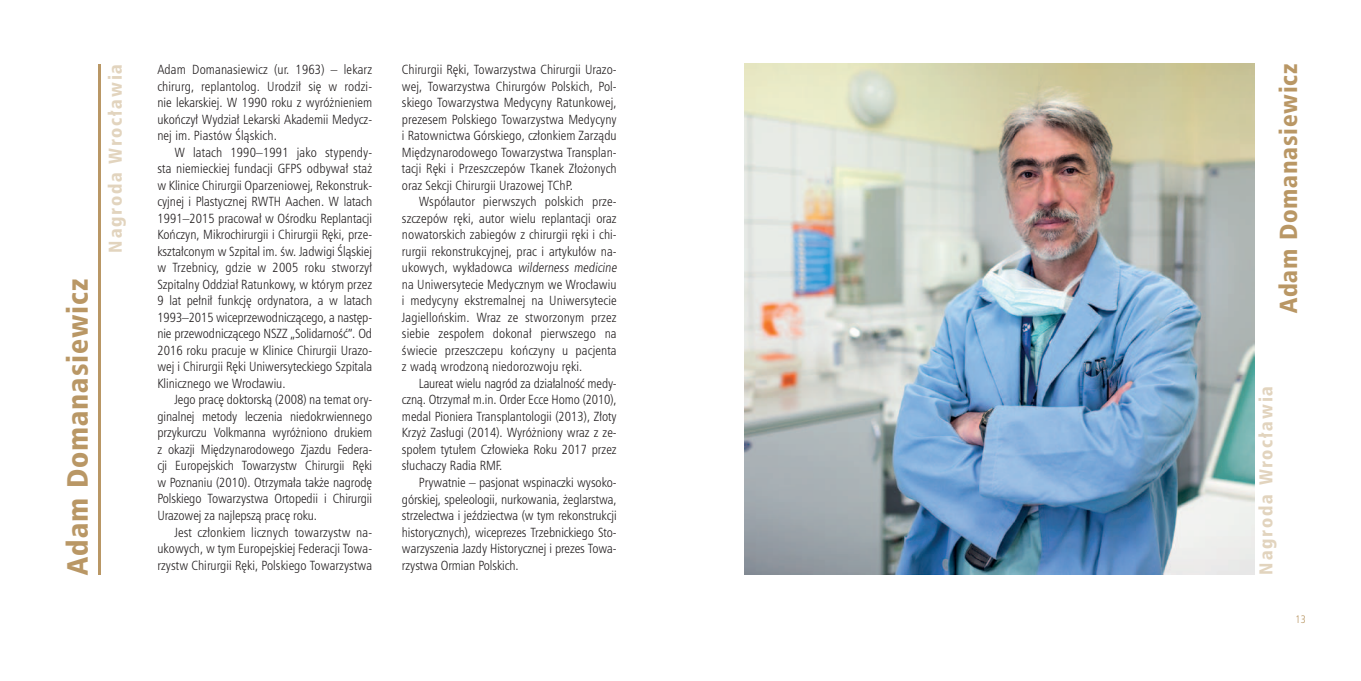
<style>
.page{position:relative;width:1361px;height:681px;background:#fff}
.page>*{position:absolute;margin:0;border:0;box-sizing:border-box;transform-origin:0 0}
.t1{font:28.5px "Humnst 777 Blk Cn PL";letter-spacing:.03em;color:#b99765}
.t2{font:24px "Humnst 777 Blk Cn PL";letter-spacing:.03em;color:#b99765}
.t3{font:18px "Humnst 777 Blk Cn PL";letter-spacing:.1em;color:#e2d4be}
.t4{font:12.75px/16.5px "Humnst 777 Lt Cn PL";letter-spacing:.005em;color:#231f20;text-align:justify}
.t5{font:10.5px "Humnst 777 Lt Cn PL";color:#b99765}
</style>
<div class="page">
<hr style="left:98px;top:64px;width:2px;height:511px;background:#b99765">
<img style="left:744px;top:64px;width:510px;height:510px">
<h1 class="t1" style="left:59px;top:574px;width:297px;rotate:-90deg">Adam Domanasiewicz</h1>
<h3 class="t3" style="left:104px;top:252px;width:190px;rotate:-90deg">Nagroda Wrocławia</h3>
<p class="t4" style="left:157px;top:61px;width:216px">Adam Domanasiewicz (ur. 1963) – lekarz chirurg, replantolog. Urodził się w rodzi&shy;nie lekarskiej. W 1990 roku z wyróżnieniem ukończył Wydział Lekarski Akademii Medycz&shy;nej im. Piastów Śląskich.</p>
<p class="t4" style="left:157px;top:143px;width:216px;text-indent:17px">W latach 1990–1991 jako stypendy&shy;sta niemieckiej fundacji GFPS odbywał staż w Klinice Chirurgii Oparzeniowej, Rekonstruk&shy;cyjnej i Plastycznej RWTH Aachen. W latach 1991–2015 pracował w Ośrodku Replantacji Kończyn, Mikrochirurgii i Chirurgii Ręki, prze&shy;kształconym w Szpital im. św. Jadwigi Śląskiej w Trzebnicy, gdzie w 2005 roku stworzył Szpitalny Oddział Ratunkowy, w którym przez 9 lat pełnił funkcję ordynatora, a w latach 1993–2015 wiceprzewodniczącego, a następ&shy;nie przewodniczącego NSZZ „Solidarność”. Od 2016 roku pracuje w Klinice Chirurgii Urazo&shy;wej i Chirurgii Ręki Uniwersyteckiego Szpitala Klinicznego we Wrocławiu.</p>
<p class="t4" style="left:157px;top:391px;width:216px;text-indent:17px">Jego pracę doktorską (2008) na temat ory&shy;ginalnej metody leczenia niedokrwiennego przykurczu Volkmanna wyróżniono drukiem z okazji Międzynarodowego Zjazdu Federa&shy;cji Europejskich Towarzystw Chirurgii Ręki w Poznaniu (2010). Otrzymała także nagrodę Polskiego Towarzystwa Ortopedii i Chirurgii Urazowej za najlepszą pracę roku.</p>
<p class="t4" style="left:157px;top:523px;width:216px;text-indent:17px">Jest członkiem licznych towarzystw na&shy;ukowych, w tym Europejskiej Federacji Towa&shy;rzystw Chirurgii Ręki, Polskiego Towarzystwa</p>
<p class="t4" style="left:402px;top:61px;width:216px">Chirurgii Ręki, Towarzystwa Chirurgii Urazo&shy;wej, Towarzystwa Chirurgów Polskich, Pol&shy;skiego Towarzystwa Medycyny Ratunkowej, prezesem Polskiego Towarzystwa Medycyny i Ratownictwa Górskiego, członkiem Zarządu Międzynarodowego Towarzystwa Transplan&shy;tacji Ręki i Przeszczepów Tkanek Złożonych oraz Sekcji Chirurgii Urazowej TChP.</p>
<p class="t4" style="left:402px;top:193px;width:218px;text-align:left;text-indent:17px">Współautor pierwszych polskich prze&shy;szczepów ręki, autor wielu replantacji oraz nowatorskich zabiegów z chirurgii ręki i chi&shy;rurgii rekonstrukcyjnej, prac i artykułów na&shy;ukowych, wykładowca wilderness medicine na Uniwersytecie Medycznym we Wrocławiu i medycyny ekstremalnej na Uniwersytecie Jagiellońskim. Wraz ze stworzonym przez siebie zespołem dokonał pierwszego na świecie przeszczepu kończyny u pacjenta z wadą wrodzoną niedorozwoju ręki.</p>
<p class="t4" style="left:402px;top:374px;width:216px;text-indent:17px">Laureat wielu nagród za działalność medy&shy;czną. Otrzymał m.in. Order Ecce Homo (2010), medal Pioniera Transplantologii (2013), Złoty Krzyż Zasługi (2014). Wyróżniony wraz z ze&shy;społem tytułem Człowieka Roku 2017 przez słuchaczy Radia RMF.</p>
<p class="t4" style="left:402px;top:473px;width:216px;text-indent:17px">Prywatnie – pasjonat wspinaczki wysoko&shy;górskiej, speleologii, nurkowania, żeglarstwa, strzelectwa i jeździectwa (w tym rekonstrukcji historycznych), wiceprezes Trzebnickiego Sto&shy;warzyszenia Jazdy Historycznej i prezes Towa-</p>
<p class="t4" style="left:402px;top:556px;width:118px">rzystwa Ormian Polskich.</p>
<h2 class="t2" style="left:1272px;top:313px;width:250px;rotate:-90deg">Adam Domanasiewicz</h2>
<h3 class="t3" style="left:1254px;top:574px;width:190px;rotate:-90deg">Nagroda Wrocławia</h3>
<p class="t5" style="left:1295px;top:612px;width:12px">13</p>
</div>
